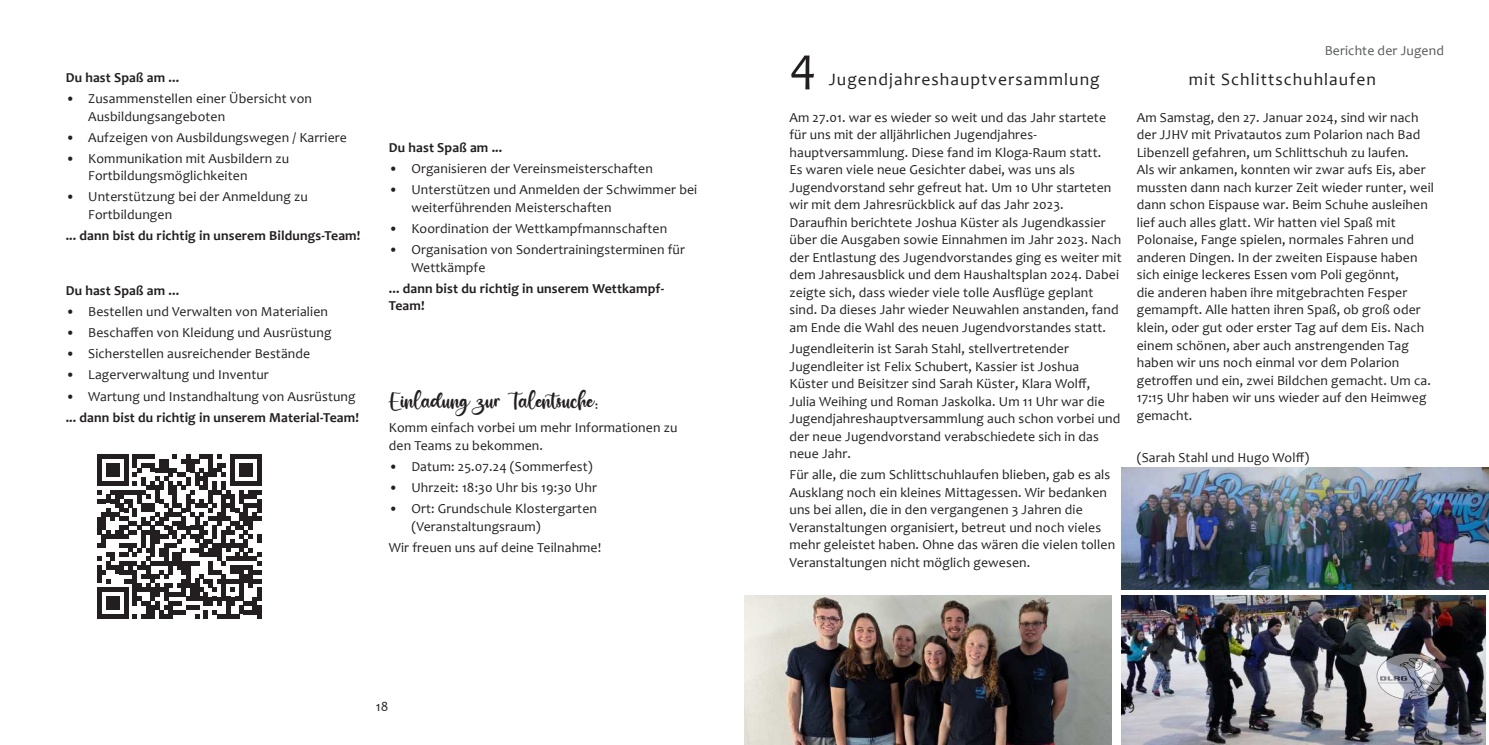
<style>
.page{position:relative;width:1489px;height:745px;background:#fff}
.page>*{position:absolute;margin:0;border:0;box-sizing:border-box;transform-origin:0 0}
.t1{font:50px "Candara";color:#231f20}
.t2{font:28.75px "Pather Times";letter-spacing:.01em;color:#231f20}
.t3{font:17.5px "Candara";letter-spacing:.06em;color:#231f20}
.t4{font:13.75px/17.5px "Candara";letter-spacing:.01em;color:#231f20}
.t5{font:700 13.75px/17.5px "Candara";letter-spacing:.01em;color:#231f20}
.t6{font:13.75px "Candara";letter-spacing:.01em;color:#57585a}
</style>
<div class="page">
<img style="left:1121px;top:467px;width:367px;height:121px">
<img style="left:744px;top:595px;width:367px;height:149px">
<img style="left:1121px;top:595px;width:364px;height:149px">
<svg style="left:1376px;top:652px;width:67px;height:47px;background:#9d9da4"></svg>
<svg style="left:97px;top:454px;width:164px;height:164px"></svg>
<hr style="left:257px;top:587px;width:4px;height:13px;background:#231f20">
<hr style="left:257px;top:605px;width:4px;height:13px;background:#231f20">
<p class="t5" style="left:66px;top:70px;width:115px">Du hast Spaß am ...</p>
<p class="t4" style="left:88px;top:90px;width:225px;text-indent:-22px">• Zusammenstellen einer Übersicht von<br>Ausbildungsangeboten</p>
<p class="t4" style="left:66px;top:129px;width:283px">• Aufzeigen von Ausbildungswegen / Karriere</p>
<p class="t4" style="left:88px;top:150px;width:202px;text-indent:-22px">• Kommunikation mit Ausbildern zu<br>Fortbildungsmöglichkeiten</p>
<p class="t4" style="left:88px;top:189px;width:221px;text-indent:-22px">• Unterstützung bei der Anmeldung zu<br>Fortbildungen</p>
<p class="t5" style="left:66px;top:228px;width:296px">... dann bist du richtig in unserem Bildungs-Team!</p>
<p class="t5" style="left:66px;top:283px;width:115px">Du hast Spaß am ...</p>
<p class="t4" style="left:66px;top:303px;width:264px">• Bestellen und Verwalten von Materialien</p>
<p class="t4" style="left:66px;top:324px;width:267px">• Bescha昀昀en von Kleidung und Ausrüstung</p>
<p class="t4" style="left:66px;top:345px;width:246px">• Sicherstellen ausreichender Bestände</p>
<p class="t4" style="left:66px;top:366px;width:205px">• Lagerverwaltung und Inventur</p>
<p class="t4" style="left:66px;top:387px;width:291px">• Wartung und Instandhaltung von Ausrüstung</p>
<p class="t5" style="left:66px;top:409px;width:295px">... dann bist du richtig in unserem Material-Team!</p>
<p class="t5" style="left:389px;top:140px;width:115px">Du hast Spaß am ...</p>
<p class="t4" style="left:389px;top:161px;width:265px">• Organisieren der Vereinsmeisterschaften</p>
<p class="t4" style="left:411px;top:182px;width:287px;text-indent:-22px">• Unterstützen und Anmelden der Schwimmer bei weiterführenden Meisterschaften</p>
<p class="t4" style="left:389px;top:220px;width:280px">• Koordination der Wettkampfmannschaften</p>
<p class="t4" style="left:411px;top:241px;width:275px;text-indent:-22px">• Organisation von Sondertrainingsterminen für<br>Wettkämpfe</p>
<p class="t5" style="left:389px;top:281px;width:277px">... dann bist du richtig in unserem Wettkampf-<br>Team!</p>
<h2 class="t2" style="left:389px;top:390px;width:212px">Einladung zur Talentsuche:</h2>
<p class="t4" style="left:389px;top:419px;width:290px">Komm einfach vorbei um mehr Informationen zu den Teams zu bekommen.</p>
<p class="t4" style="left:389px;top:458px;width:205px">• Datum: 25.07.24 (Sommerfest)</p>
<p class="t4" style="left:389px;top:479px;width:210px">• Uhrzeit: 18:30 Uhr bis 19:30 Uhr</p>
<p class="t4" style="left:411px;top:500px;width:187px;text-indent:-22px">• Ort: Grundschule Klostergarten (Veranstaltungsraum)</p>
<p class="t4" style="left:389px;top:539px;width:214px">Wir freuen uns auf deine Teilnahme!</p>
<p class="t6" style="left:1324px;top:44px;width:121px">Berichte der Jugend</p>
<h1 class="t1" style="left:789px;top:41px;width:28px">4</h1>
<p class="t3" style="left:828px;top:70px;width:272px">Jugendjahreshauptversammlung</p>
<p class="t3" style="left:1188px;top:70px;width:188px">mit Schlittschuhlaufen</p>
<p class="t4" style="left:789px;top:109px;width:334px">Am 27.01. war es wieder so weit und das Jahr startete für uns mit der alljährlichen Jugendjahres&shy;hauptversammlung. Diese fand im Kloga-Raum statt.<br>Es waren viele neue Gesichter dabei, was uns als Jugendvorstand sehr gefreut hat. Um 10 Uhr starteten wir mit dem Jahresrückblick auf das Jahr 2023.<br>Darau昀栀in berichtete Joshua Küster als Jugendkassier über die Ausgaben sowie Einnahmen im Jahr 2023. Nach der Entlastung des Jugendvorstandes ging es weiter mit dem Jahresausblick und dem Haushaltsplan 2024. Dabei zeigte sich, dass wieder viele tolle Aus昀氀üge geplant sind. Da dieses Jahr wieder Neuwahlen anstanden, fand am Ende die Wahl des neuen Jugendvorstandes statt.</p>
<p class="t4" style="left:789px;top:340px;width:332px">Jugendleiterin ist Sarah Stahl, stellvertretender Jugendleiter ist Felix Schubert, Kassier ist Joshua Küster und Beisitzer sind Sarah Küster, Klara Wol昀昀,<br>Julia Weihing und Roman Jaskolka. Um 11 Uhr war die Jugendjahreshauptversammlung auch schon vorbei und der neue Jugendvorstand verabschiedete sich in das neue Jahr.</p>
<p class="t4" style="left:789px;top:466px;width:327px">Für alle, die zum Schlittschuhlaufen blieben, gab es als Ausklang noch ein kleines Mittagessen. Wir bedanken uns bei allen, die in den vergangenen 3 Jahren die Veranstaltungen organisiert, betreut und noch vieles mehr geleistet haben. Ohne das wären die vielen tollen Veranstaltungen nicht möglich gewesen.</p>
<p class="t4" style="left:1136px;top:109px;width:299px">Am Samstag, den 27. Januar 2024, sind wir nach der JJHV mit Privatautos zum Polarion nach Bad Libenzell gefahren, um Schlittschuh zu laufen.<br>Als wir ankamen, konnten wir zwar aufs Eis, aber mussten dann nach kurzer Zeit wieder runter, weil dann schon Eispause war. Beim Schuhe ausleihen lief auch alles glatt. Wir hatten viel Spaß mit Polonaise, Fange spielen, normales Fahren und anderen Dingen. In der zweiten Eispause haben sich einige leckeres Essen vom Poli gegönnt,<br>die anderen haben ihre mitgebrachten Fesper gemampft. Alle hatten ihren Spaß, ob groß oder klein, oder gut oder erster Tag auf dem Eis. Nach einem schönen, aber auch anstrengenden Tag haben wir uns noch einmal vor dem Polarion getro昀昀en und ein, zwei Bildchen gemacht. Um ca.<br>17:15 Uhr haben wir uns wieder auf den Heimweg gemacht.</p>
<p class="t4" style="left:1136px;top:448px;width:174px">(Sarah Stahl und Hugo Wol昀昀)</p>
<p class="t4" style="left:376px;top:697px;width:14px">18</p>
<p class="t4" style="left:1122px;top:696px;width:14px">19</p>
</div>
